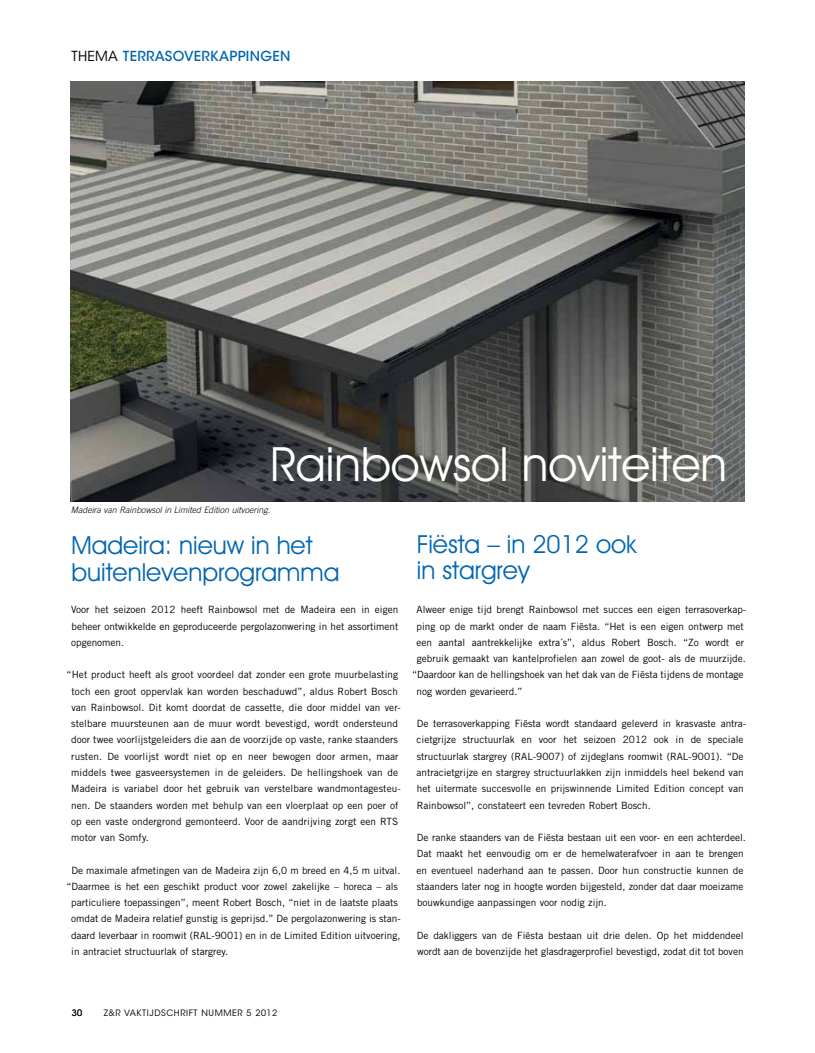
<style>
.page{position:relative;width:815px;height:1053px;background:#fff}
.page>*{position:absolute;margin:0;border:0;box-sizing:border-box;transform-origin:0 0}
.t1{font:47.5px "Avant Garde IT Cby BT";color:#fff}
.t2{font:25px/26.2px "Avant Garde IT Cby BT";color:#0066b3}
.t3{font:500 13.75px "ITC Avant Garde Std";letter-spacing:.02em;color:#0066b3}
.t4{font:10px/16.2px "Trade Gothic LT Std";color:#000}
.t5{font:italic 300 8.75px "Trade Gothic LT Std";color:#000}
.t6{font:8.75px "ITC Avant Garde Std";letter-spacing:.065em;color:#000}
.s1{font-weight:400;color:#000}
</style>
<div class="page">
<img style="left:71px;top:81px;width:673px;height:420px">
<h3 class="t3" style="left:71px;top:47px;width:220px"><span class="s1">THEMA</span> TERRASOVERKAPPINGEN</h3>
<h1 class="t1" style="left:270px;top:435px;width:458px">Rainbowsol noviteiten</h1>
<p class="t5" style="left:71px;top:505px;width:201px">Madeira van Rainbowsol in Limited Edition uitvoering.</p>
<h2 class="t2" style="left:71px;top:532px;width:270px">Madeira: nieuw in het buitenlevenprogramma</h2>
<p class="t4" style="left:71px;top:601px;width:329px;text-align:justify">Voor het seizoen 2012 heeft Rainbowsol met de Madeira een in eigen beheer ontwikkelde en geproduceerde pergolazonwering in het assortiment opgenomen.</p>
<p class="t4" style="left:71px;top:666px;width:331px;text-indent:-4px">“Het product heeft als groot voordeel dat zonder een grote muurbelasting toch een groot oppervlak kan worden beschaduwd”, aldus Robert Bosch van Rainbowsol. Dit komt doordat de cassette, die door middel van ver&shy;stelbare muursteunen aan de muur wordt bevestigd, wordt ondersteund door twee voorlijstgeleiders die aan de voorzijde op vaste, ranke staanders rusten. De voorlijst wordt niet op en neer bewogen door armen, maar middels twee gasveersystemen in de geleiders. De hellingshoek van de Madeira is variabel door het gebruik van verstelbare wandmontagesteu&shy;nen. De staanders worden met behulp van een vloerplaat op een poer of op een vaste ondergrond gemonteerd. Voor de aandrijving zorgt een RTS motor van Somfy.</p>
<p class="t4" style="left:71px;top:861px;width:331px">De maximale afmetingen van de Madeira zijn 6,0 m breed en 4,5 m uitval.</p>
<p class="t4" style="left:67px;top:877px;width:333px">“Daarmee is het een geschikt product voor zowel zakelijke – horeca – als</p>
<p class="t4" style="left:71px;top:894px;width:328px">particuliere toepassingen”, meent Robert Bosch, “niet in de laatste plaats</p>
<p class="t4" style="left:71px;top:910px;width:331px">omdat de Madeira relatief gunstig is geprijsd.” De pergolazonwering is stan-</p>
<p class="t4" style="left:71px;top:926px;width:331px">daard leverbaar in roomwit (RAL-9001) en in de Limited Edition uitvoering,</p>
<p class="t4" style="left:71px;top:942px;width:158px">in antraciet structuurlak of stargrey.</p>
<h2 class="t2" style="left:417px;top:530px;width:221px">Fiësta – in 2012 ook in stargrey</h2>
<p class="t4" style="left:417px;top:601px;width:331px">Alweer enige tijd brengt Rainbowsol met succes een eigen terrasoverkap-</p>
<p class="t4" style="left:417px;top:617px;width:329px">ping op de markt onder de naam Fiësta. “Het is een eigen ontwerp met</p>
<p class="t4" style="left:417px;top:634px;width:329px">een aantal aantrekkelijke extra´s”, aldus Robert Bosch. “Zo wordt er</p>
<p class="t4" style="left:417px;top:650px;width:331px">gebruik gemaakt van kantelprofielen aan zowel de goot- als de muurzijde.</p>
<p class="t4" style="left:412px;top:666px;width:333px">“Daardoor kan de hellingshoek van het dak van de Fiësta tijdens de montage</p>
<p class="t4" style="left:417px;top:682px;width:107px">nog worden gevarieerd.”</p>
<p class="t4" style="left:417px;top:715px;width:331px">De terrasoverkapping Fiësta wordt standaard geleverd in krasvaste antra&shy;cietgrijze structuurlak en voor het seizoen 2012 ook in de speciale structuurlak stargrey (RAL-9007) of zijdeglans roomwit (RAL-9001). “De antracietgrijze en stargrey structuurlakken zijn inmiddels heel bekend van het uitermate succesvolle en prijswinnende Limited Edition concept van Rainbowsol”, constateert een tevreden Robert Bosch.</p>
<p class="t4" style="left:417px;top:829px;width:331px">De ranke staanders van de Fiësta bestaan uit een voor- en een achterdeel.<br>Dat maakt het eenvoudig om er de hemelwaterafvoer in aan te brengen en eventueel naderhand aan te passen. Door hun constructie kunnen de staanders later nog in hoogte worden bijgesteld, zonder dat daar moeizame bouwkundige aanpassingen voor nodig zijn.</p>
<p class="t4" style="left:417px;top:926px;width:328px">De dakliggers van de Fiësta bestaan uit drie delen. Op het middendeel wordt aan de bovenzijde het glasdragerprofiel bevestigd, zodat dit tot boven</p>
<p class="t6" style="left:72px;top:1007px;width:12px">30</p>
<p class="t6" style="left:104px;top:1007px;width:175px">Z&amp;R VAKTIJDSCHRIFT NUMMER 5 2012</p>
</div>
